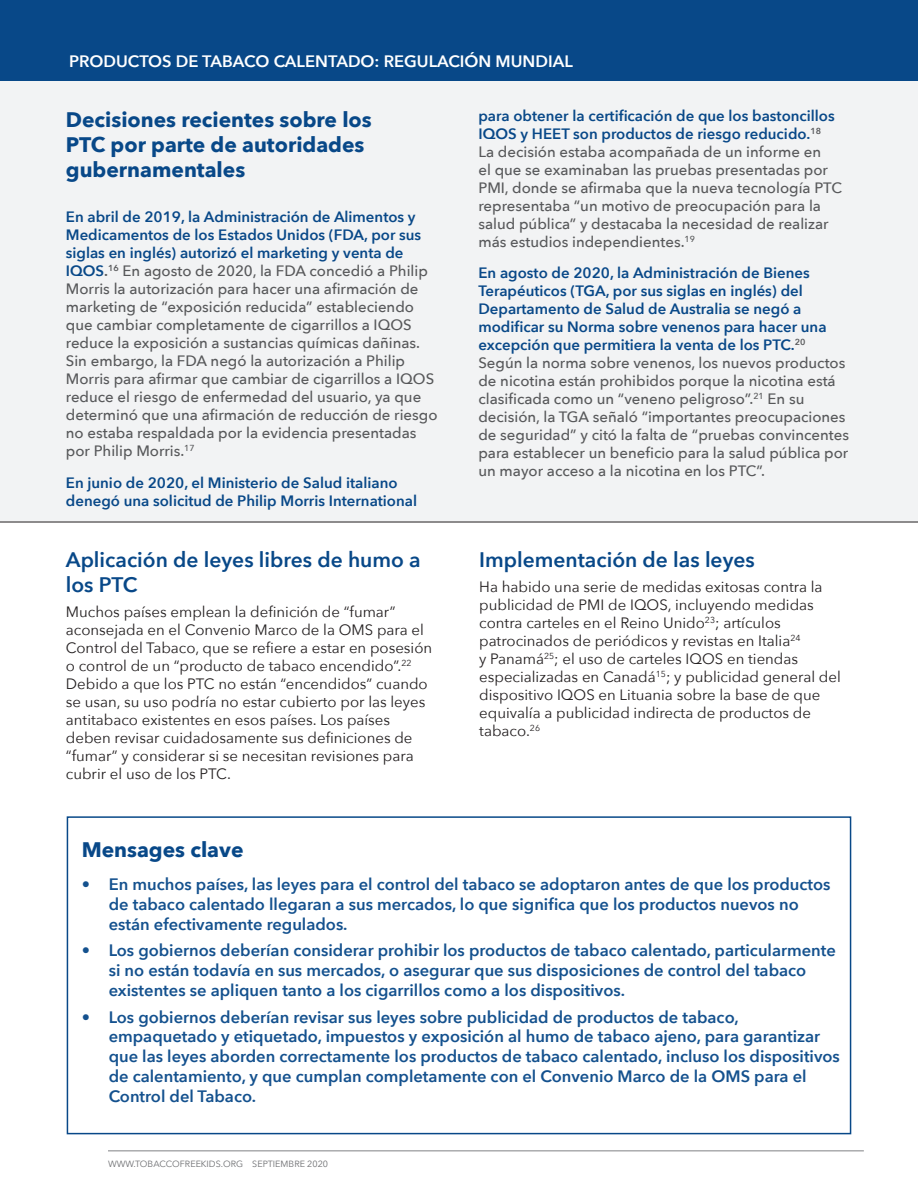
<style>
.page{position:relative;width:918px;height:1188px;background:#fff}
.page>*{position:absolute;margin:0;border:0;box-sizing:border-box;transform-origin:0 0}
.t1{font:700 21px/25.2px "Avenir Next";color:#084888}
.t2{font:600 21px/25.2px "Avenir Next";color:#084888}
.t3{font:600 16.5px/19.8px "Avenir Next";color:#14518e}
.t4{font:600 16.5px "Avenir Next";color:#fff}
.t5{font:500 15px/18px "Avenir Next";color:#57585a}
.t6{font:15px/18px "Avenir Next";color:#231f20}
.t7{font:600 15px/18px "Avenir Next";color:#084888}
.t8{font:9px "Avenir Next";color:#6c6d70}
.s1{font-weight:600;color:#084888}
.s2{font-weight:600}
</style>
<div class="page">
<hr style="left:108px;top:1151px;width:756px;height:1px;background:#808285">
<div style="left:0;top:0;width:918px;height:81px;background:#084888"></div>
<div style="left:0;top:81px;width:918px;height:441px;background:#f2f3f4"></div>
<div style="left:67px;top:816px;width:784px;height:318px;border:2px solid #084888"></div>
<hr style="left:0;top:522px;width:918px;height:1px;background:#231f20">
<p class="t4" style="left:69px;top:47px;width:505px">PRODUCTOS DE TABACO CALENTADO: REGULACIÓN MUNDIAL</p>
<p class="t1" style="left:66px;top:107px;width:307px">Decisiones recientes sobre los<br>PTC por parte de autoridades gubernamentales</p>
<p class="t5" style="left:66px;top:208px;width:373px"><span class="s1">En abril de 2019, la Administración de Alimentos y Medicamentos de los Estados Unidos (FDA, por sus siglas en inglés) autorizó el marketing y venta de IQOS</span><span class="s2">.</span><sup>16</sup> En agosto de 2020, la FDA concedió a Philip Morris la autorización para hacer una afirmación de marketing de “exposición reducida” estableciendo que cambiar completamente de cigarrillos a IQOS reduce la exposición a sustancias químicas dañinas.<br>Sin embargo, la FDA negó la autorización a Philip Morris para afirmar que cambiar de cigarrillos a IQOS reduce el riesgo de enfermedad del usuario, ya que determinó que una afirmación de reducción de riesgo no estaba respaldada por la evidencia presentadas por Philip Morris.<sup>17</sup></p>
<p class="t7" style="left:66px;top:473px;width:353px">En junio de 2020, el Ministerio de Salud italiano denegó una solicitud de Philip Morris International</p>
<p class="t2" style="left:66px;top:547px;width:356px">Aplicación de leyes libres de humo a los PTC</p>
<p class="t6" style="left:66px;top:602px;width:368px">Muchos países emplean la definición de “fumar” aconsejada en el Convenio Marco de la OMS para el Control del Tabaco, que se refiere a estar en posesión o control de un “producto de tabaco encendido”.<sup>22<br></sup>Debido a que los PTC no están “encendidos” cuando se usan, su uso podría no estar cubierto por las leyes antitabaco existentes en esos países. Los países deben revisar cuidadosamente sus definiciones de “fumar” y considerar si se necesitan revisiones para cubrir el uso de los PTC.</p>
<p class="t5" style="left:478px;top:106px;width:365px"><span class="s1">para obtener la certificación de que los bastoncillos IQOS y HEET son productos de riesgo reducido.</span><sup>18<br></sup>La decisión estaba acompañada de un informe en<br>el que se examinaban las pruebas presentadas por PMI, donde se afirmaba que la nueva tecnología PTC representaba “un motivo de preocupación para la salud pública” y destacaba la necesidad de realizar más estudios independientes.<sup>19</sup></p>
<p class="t5" style="left:478px;top:264px;width:372px"><span class="s1">En agosto de 2020, la Administración de Bienes Terapéuticos (TGA, por sus siglas en inglés) del Departamento de Salud de Australia se negó a modificar su Norma sobre venenos para hacer una excepción que permitiera la venta de los PTC.</span><sup>20<br></sup>Según la norma sobre venenos, los nuevos productos de nicotina están prohibidos porque la nicotina está clasificada como un “veneno peligroso”.<sup>21</sup> En su decisión, la TGA señaló “importantes preocupaciones de seguridad” y citó la falta de “pruebas convincentes para establecer un beneficio para la salud pública por un mayor acceso a la nicotina en los PTC”.</p>
<p class="t2" style="left:479px;top:547px;width:277px">Implementación de las leyes</p>
<p class="t6" style="left:479px;top:577px;width:363px">Ha habido una serie de medidas exitosas contra la publicidad de PMI de IQOS, incluyendo medidas contra carteles en el Reino Unido<sup>23</sup>; artículos patrocinados de periódicos y revistas en Italia<sup>24<br></sup>y Panamá<sup>25</sup>; el uso de carteles IQOS en tiendas especializadas en Canadá<sup>15</sup>; y publicidad general del dispositivo IQOS en Lituania sobre la base de que equivalía a publicidad indirecta de productos de tabaco.<sup>26</sup></p>
<p class="t1" style="left:82px;top:837px;width:163px">Mensages clave</p>
<p class="t3" style="left:109px;top:874px;width:723px;text-indent:-27px">• En muchos países, las leyes para el control del tabaco se adoptaron antes de que los productos de tabaco calentado llegaran a sus mercados, lo que significa que los productos nuevos no están efectivamente regulados.</p>
<p class="t3" style="left:109px;top:940px;width:729px;text-indent:-27px">• Los gobiernos deberían considerar prohibir los productos de tabaco calentado, particularmente si no están todavía en sus mercados, o asegurar que sus disposiciones de control del tabaco existentes se apliquen tanto a los cigarrillos como a los dispositivos.</p>
<p class="t3" style="left:109px;top:1006px;width:733px;text-indent:-27px">• Los gobiernos deberían revisar sus leyes sobre publicidad de productos de tabaco, empaquetado y etiquetado, impuestos y exposición al humo de tabaco ajeno, para garantizar que las leyes aborden correctamente los productos de tabaco calentado, incluso los dispositivos de calentamiento, y que cumplan completamente con el Convenio Marco de la OMS para el Control del Tabaco.</p>
<p class="t8" style="left:108px;top:1156px;width:222px">WWW.TOBACCOFREEKIDS.ORG SEPTIEMBRE 2020</p>
</div>
